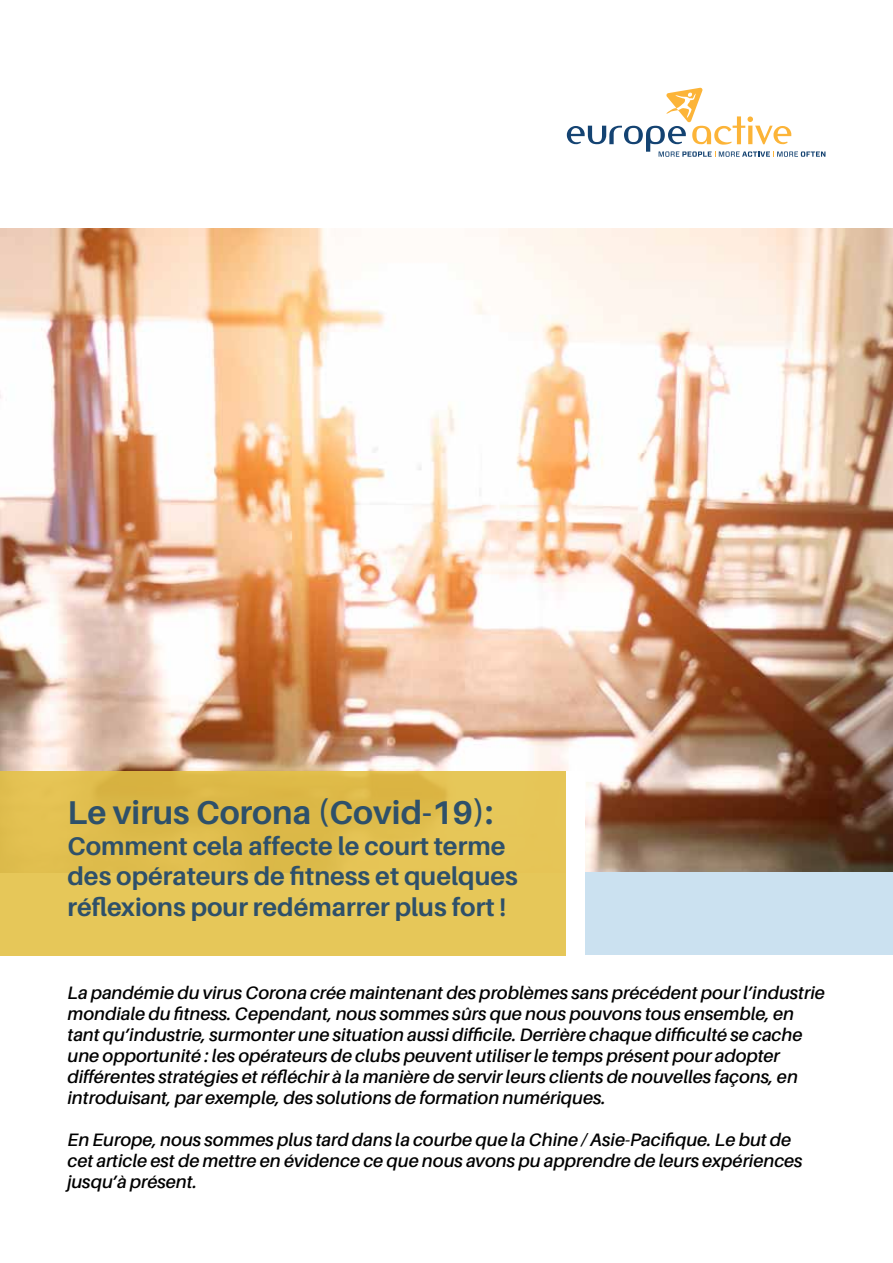
<style>
.page{position:relative;width:893px;height:1263px;background:#fff}
.page>*{position:absolute;margin:0;border:0;box-sizing:border-box;transform-origin:0 0}
.t1{font:700 33px "Aileron";color:#2e506a}
.t2{font:700 25.5px/30.6px "Aileron";color:#2e506a}
.t3{font:italic 600 18px/21px "Aileron";color:#000}
</style>
<div class="page">
<img style="left:0;top:228px;width:893px;height:644px">
<div style="left:0;top:771px;width:567px;height:184px;background:linear-gradient(to bottom,#deba4a,#e7c95c)"></div>
<div style="left:567px;top:872px;width:326px;height:83px;background:#cbe1f0"></div>
<div style="left:567px;top:771px;width:18px;height:184px;background:#fff"></div>
<svg style="left:567px;top:88px;width:258px;height:69px"></svg>
<h1 class="t1" style="left:68px;top:794px;width:427px">Le virus Corona (Covid-19):</h1>
<h2 class="t2" style="left:68px;top:830px;width:452px">Comment cela affecte le court terme des opérateurs de fitness et quelques réflexions pour redémarrer plus fort !</h2>
<p class="t3" style="left:68px;top:983px;width:759px">La pandémie du virus Corona crée maintenant des problèmes sans précédent pour l’industrie mondiale du fitness. Cependant, nous sommes sûrs que nous pouvons tous ensemble, en tant qu’industrie, surmonter une situation aussi difficile. Derrière chaque difficulté se cache une opportunité : les opérateurs de clubs peuvent utiliser le temps présent pour adopter différentes stratégies et réfléchir à la manière de servir leurs clients de nouvelles façons, en introduisant, par exemple, des solutions de formation numériques.</p>
<p class="t3" style="left:68px;top:1130px;width:737px">En Europe, nous sommes plus tard dans la courbe que la Chine / Asie-Pacifique. Le but de cet article est de mettre en évidence ce que nous avons pu apprendre de leurs expériences jusqu’à présent.</p>
</div>
